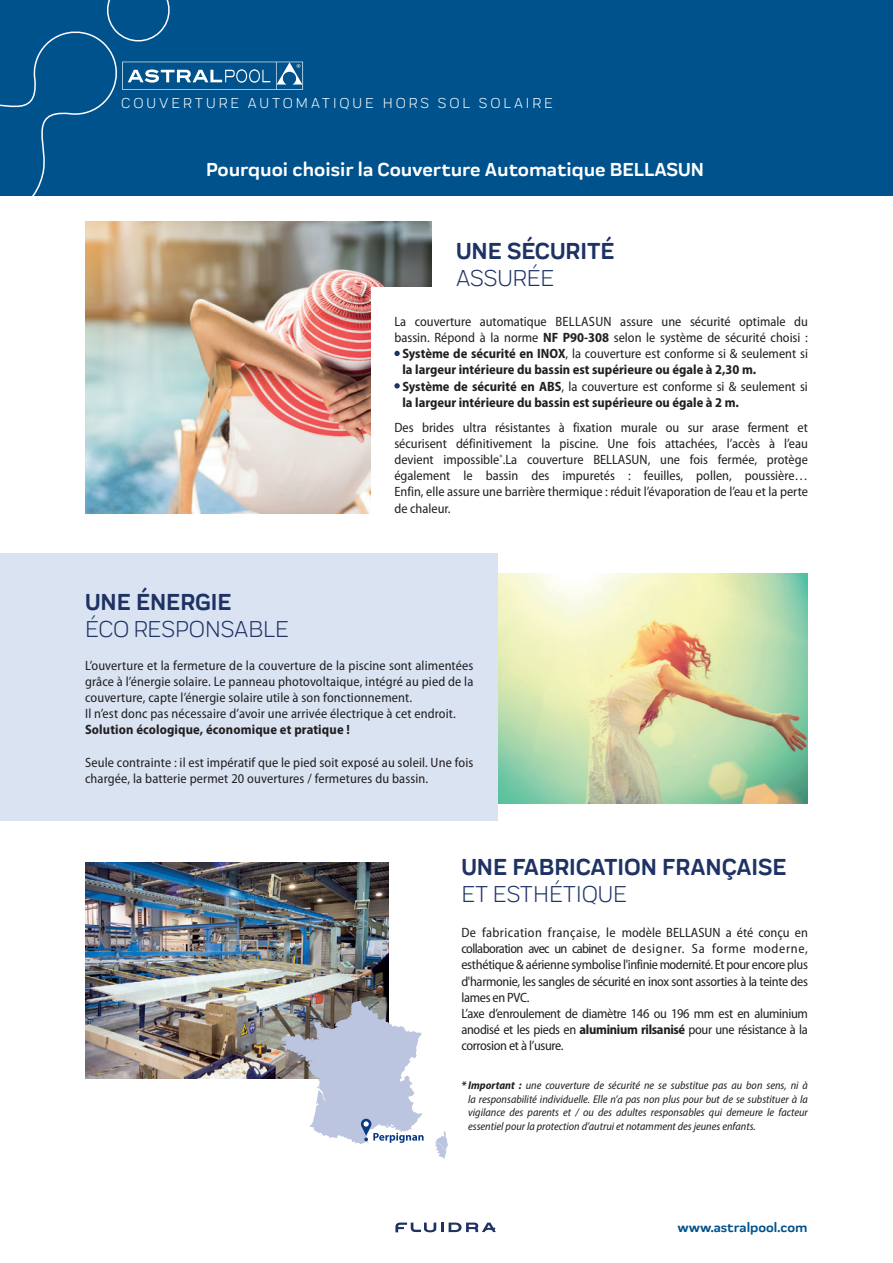
<style>
.page{position:relative;width:893px;height:1263px;background:#fff}
.page>*{position:absolute;margin:0;border:0;box-sizing:border-box;transform-origin:0 0}
.t1{font:700 24px "Praktika Rnd";color:#1e3264}
.t2{font:24px "Praktika Rnd";color:#1e3264}
.t3{font:700 19.5px "Praktika Rnd";color:#fff}
.t4{font:15px "Praktika Rnd";letter-spacing:.2em;color:#fff}
.t5{font:semi-condensed 13.5px/16.2px "Myriad Pro";color:#231f20}
.t6{font:semi-condensed 13.5px/16.2px "Myriad Pro";letter-spacing:-.025em;color:#231f20}
.t7{font:700 semi-condensed 13.5px "Myriad Pro";color:#231f20}
.t8{font:700 13.5px "Praktika Rnd";color:#00528c}
.t9{font:italic semi-condensed 11.25px/13.5px "Myriad Pro";color:#231f20;text-align:justify}
.s1{font-weight:700}
</style>
<div class="page">
<div style="left:0;top:0;width:893px;height:195px;background:#00528c"></div>
<svg style="left:0;top:0;width:303px;height:222px"></svg>
<svg style="left:395px;top:1222px;width:101px;height:10px"></svg>
<img style="left:85px;top:222px;width:347px;height:292px">
<img style="left:85px;top:862px;width:303px;height:216px">
<svg style="left:435px;top:1131px;width:13px;height:28px"></svg>
<svg style="left:281px;top:1000px;width:143px;height:144px"></svg>
<img style="left:497px;top:573px;width:311px;height:231px">
<div style="left:372px;top:287px;width:436px;height:274px;background:#fff"></div>
<svg style="left:394px;top:351px;width:6px;height:5px"></svg>
<svg style="left:394px;top:383px;width:6px;height:6px"></svg>
<div style="left:0;top:553px;width:497px;height:268px;background:#d9e3f2"></div>
<p class="t4" style="left:121px;top:92px;width:433px">COUVERTURE AUTOMATIQUE HORS SOL SOLAIRE</p>
<h2 class="t3" style="left:206px;top:154px;width:499px">Pourquoi choisir la Couverture Automatique BELLASUN</h2>
<h1 class="t1" style="left:85px;top:583px;width:148px">UNE ÉNERGIE</h1>
<h1 class="t2" style="left:85px;top:612px;width:205px">ÉCO RESPONSABLE</h1>
<h1 class="t1" style="left:456px;top:232px;width:160px">UNE SÉCURITÉ</h1>
<h1 class="t2" style="left:456px;top:261px;width:100px">ASSURÉE</h1>
<p class="t5" style="left:394px;top:314px;width:415px">La couverture automatique BELLASUN assure une sécurité optimale du</p>
<p class="t5" style="left:394px;top:330px;width:415px">bassin. Répond à la norme <span class="s1">NF P90-308</span> selon le système de sécurité choisi :</p>
<p class="t5" style="left:402px;top:346px;width:407px"><span class="s1">Système de sécurité en INOX</span>, la couverture est conforme si &amp; seulement si</p>
<p class="t7" style="left:402px;top:362px;width:355px">la largeur intérieure du bassin est supérieure ou égale à 2,30 m.</p>
<p class="t5" style="left:402px;top:378px;width:407px"><span class="s1">Système de sécurité en ABS</span>, la couverture est conforme si &amp; seulement si</p>
<p class="t7" style="left:402px;top:395px;width:338px">la largeur intérieure du bassin est supérieure ou égale à 2 m.</p>
<p class="t5" style="left:394px;top:419px;width:415px;text-align:justify">Des brides ultra résistantes à fixation murale ou sur arase ferment et sécurisent définitivement la piscine. Une fois attachées, l’accès à l’eau devient impossible<sup>*</sup>.La couverture BELLASUN, une fois fermée, protège également le bassin des impuretés : feuilles, pollen, poussière… Enfin, elle assure une barrière thermique : réduit l’évaporation de l’eau et la perte de chaleur.</p>
<p class="t5" style="left:85px;top:657px;width:390px">L’ouverture et la fermeture de la couverture de la piscine sont alimentées grâce à l’énergie solaire. Le panneau photovoltaique, intégré au pied de la couverture, capte l’énergie solaire utile à son fonctionnement.<br>Il n’est donc pas nécessaire d’avoir une arrivée électrique à cet endroit.</p>
<p class="t7" style="left:85px;top:722px;width:266px">Solution écologique, économique et pratique !</p>
<p class="t5" style="left:85px;top:754px;width:390px">Seule contrainte : il est impératif que le pied soit exposé au soleil. Une fois chargée, la batterie permet 20 ouvertures / fermetures du bassin.</p>
<h1 class="t1" style="left:461px;top:848px;width:327px">UNE FABRICATION FRANÇAISE</h1>
<h1 class="t2" style="left:461px;top:877px;width:167px">ET ESTHÉTIQUE</h1>
<p class="t6" style="left:461px;top:924px;width:348px">De fabrication française, le modèle BELLASUN a été conçu en collaboration avec un cabinet de designer. Sa forme moderne, esthétique &amp; aérienne symbolise l'infinie modernité. Et pour encore plus d'harmonie, les sangles de sécurité en inox sont assorties à la teinte des lames en PVC.<br>L’axe d’enroulement de diamètre 146 ou 196 mm est en aluminium anodisé et les pieds en <span class="s1">aluminium rilsanisé</span> pour une résistance à la corrosion et à l’usure.</p>
<p class="t9" style="left:468px;top:1079px;width:341px;text-indent:-7px"><span class="s1">* Important :</span> une couverture de sécurité ne se substitue pas au bon sens, ni à la responsabilité individuelle. Elle n’a pas non plus pour but de se substituer à la vigilance des parents et / ou des adultes responsables qui demeure le facteur essentiel pour la protection d’autrui et notamment des jeunes enfants.</p>
<p class="t8" style="left:677px;top:1217px;width:132px">www.astralpool.com</p>
</div>
